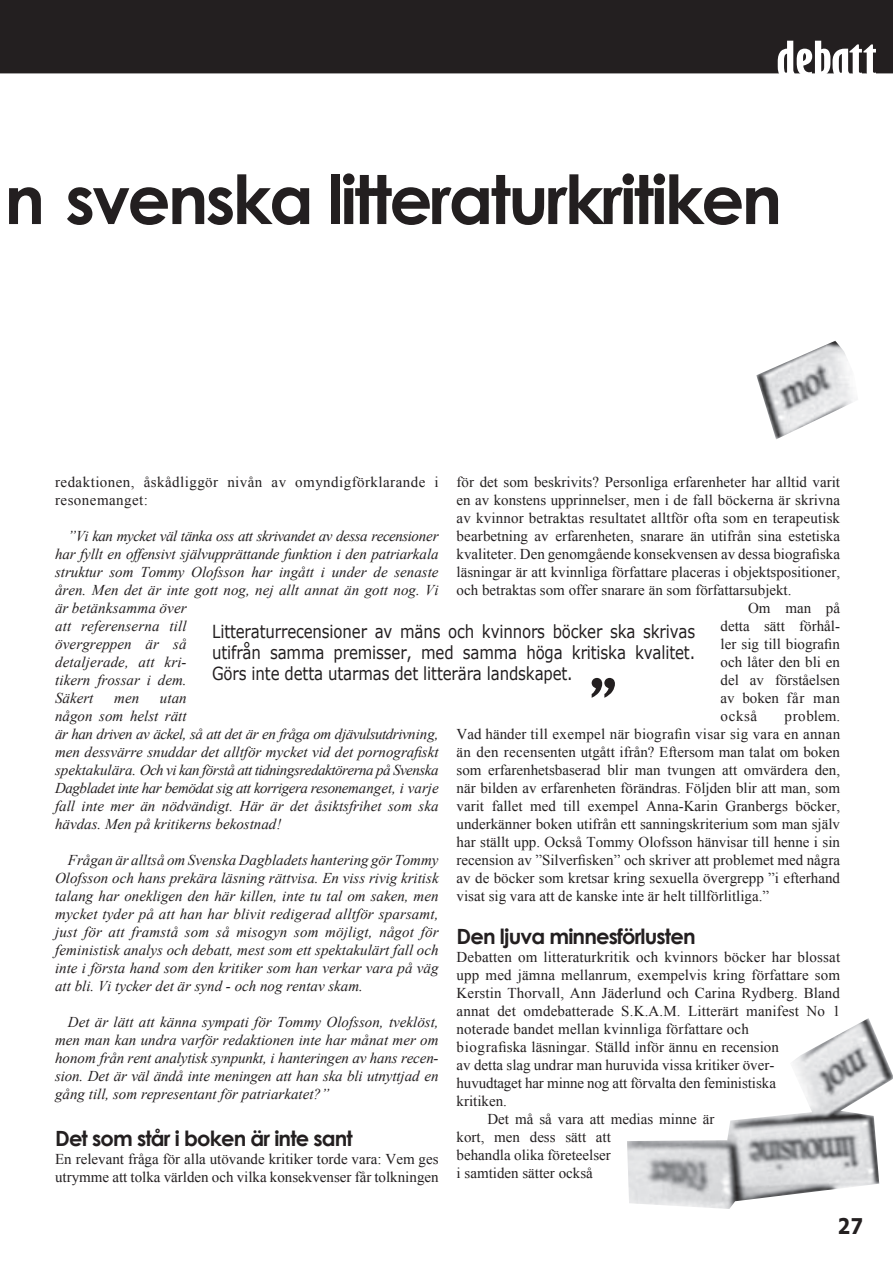
<style>
.page{position:relative;width:893px;height:1263px;background:#fff}
.page>*{position:absolute;margin:0;border:0;box-sizing:border-box;transform-origin:0 0}
.t1{font:700 extra-condensed 87.3px "Gill Sans";color:#231f20}
.t2{font:700 67.5px "Century Gothic";letter-spacing:-.04em;color:#231f20}
.t3{font:700 extra-condensed 45px "Gill Sans";color:#fff;scale:1.5 1}
.t4{font:700 21.6px "Verdana";color:#231f20;scale:.83 1}
.t5{font:700 21px "Century Gothic";letter-spacing:-.04em;color:#231f20}
.t6{font:18px/21px "Verdana";letter-spacing:-.01em;color:#231f20;text-align:justify;scale:.83 1}
.t7{font:15px/18px "Times New Roman";color:#231f20}
.t8{font:italic 15px/18px "Times New Roman";color:#231f20}
.t9{font:15px/18px "Times New Roman";letter-spacing:.03em;color:#231f20}
</style>
<div class="page">
<div style="left:0;top:0;width:893px;height:73px;background:#231f20"></div>
<img style="left:627px;top:1018px;width:266px;height:191px">
<img style="left:756px;top:341px;width:101px;height:98px">
<h3 class="t3" style="left:777px;top:32px;width:68px">debatt</h3>
<h2 class="t2" style="left:5px;top:157px;width:779px">n svenska litteraturkritiken</h2>
<p class="t9" style="left:55px;top:473px;width:385px">redaktionen, åskådliggör nivån av omyndigförklarande i resonemanget:</p>
<p class="t8" style="left:55px;top:527px;width:385px;text-indent:13px">”Vi kan mycket väl tänka oss att skrivandet av dessa recensioner har fyllt en offensivt självupprättande funktion i den patriarkala struktur som Tommy Olofsson har ingått i under de senaste åren. Men det är inte gott nog, nej allt annat än gott nog. Vi är betänksamma över<br>att referenserna till<br>övergreppen är så<br>detaljerade, att kri-<br>tikern frossar i dem.<br>Säkert</p>
<p class="t7" style="left:457px;top:473px;width:385px">för det som beskrivits? Personliga erfarenheter har alltid varit</p>
<p class="t7" style="left:457px;top:491px;width:385px">en av konstens upprinnelser, men i de fall böckerna är skrivna</p>
<p class="t7" style="left:457px;top:509px;width:385px">av kvinnor betraktas resultatet alltför ofta som en terapeutisk</p>
<p class="t7" style="left:457px;top:527px;width:385px">bearbetning av erfarenheten, snarare än utifrån sina estetiska</p>
<p class="t7" style="left:457px;top:545px;width:385px">kvaliteter. Den genomgående konsekvensen av dessa biografiska</p>
<p class="t7" style="left:457px;top:563px;width:385px">läsningar är att kvinnliga författare placeras i objektspositioner,</p>
<p class="t7" style="left:457px;top:581px;width:336px">och betraktas som offer snarare än som författarsubjekt.</p>
<p class="t7" style="left:748px;top:599px;width:93px">Om man på</p>
<p class="t7" style="left:721px;top:617px;width:121px">detta sätt förhål-</p>
<p class="t7" style="left:721px;top:635px;width:121px">ler sig till biografin</p>
<p class="t7" style="left:721px;top:653px;width:121px">och låter den bli en</p>
<p class="t7" style="left:721px;top:671px;width:121px">del av förståelsen</p>
<p class="t7" style="left:721px;top:689px;width:121px">av boken får man</p>
<p class="t7" style="left:721px;top:707px;width:38px">också</p>
<p class="t6" style="left:212px;top:620px;width:583px">Litteraturrecensioner av mäns och kvinnors böcker ska skrivas utifrån samma premisser, med samma höga kritiska kvalitet.<br>Görs inte detta utarmas det litterära landskapet.</p>
<h1 class="t1" style="left:590px;top:662px;width:27px">”</h1>
<p class="t8" style="left:55px;top:689px;width:385px;text-indent:105px">utan<br>någon som helst rätt<br>är han driven av äckel, så att det är en fråga om djävulsutdrivning, men dessvärre snuddar det alltför mycket vid det pornografiskt spektakulära. Och vi kan förstå att tidningsredaktörerna på Svenska Dagbladet inte har bemödat sig att korrigera resonemanget, i varje fall inte mer än nödvändigt. Här är det åsiktsfrihet som ska hävdas. Men på kritikerns bekostnad!</p>
<p class="t8" style="left:55px;top:851px;width:385px;text-align:justify;text-indent:13px">Frågan är alltså om Svenska Dagbladets hantering gör Tommy Olofsson och hans prekära läsning rättvisa. En viss rivig kritisk talang har onekligen den här killen, inte tu tal om saken, men mycket tyder på att han har blivit redigerad alltför sparsamt, just för att framstå som så misogyn som möjligt, något för feministisk analys och debatt, mest som ett spektakulärt fall och inte i första hand som den kritiker som han verkar vara på väg att bli. Vi tycker det är synd - och nog rentav skam.</p>
<p class="t8" style="left:55px;top:1013px;width:385px;text-align:justify;text-indent:13px">Det är lätt att känna sympati för Tommy Olofsson, tveklöst, men man kan undra varför redaktionen inte har månat mer om honom från rent analytisk synpunkt, i hanteringen av hans recen&shy;sion. Det är väl ändå inte meningen att han ska bli utnyttjad en gång till, som representant för patriarkatet?”</p>
<h3 class="t5" style="left:55px;top:1125px;width:299px">Det som står i boken är inte sant</h3>
<p class="t7" style="left:55px;top:1149px;width:385px">En relevant fråga för alla utövande kritiker torde vara: Vem ges utrymme att tolka världen och vilka konsekvenser får tolkningen</p>
<p class="t8" style="left:114px;top:689px;width:26px">men</p>
<p class="t7" style="left:457px;top:707px;width:385px;text-align:justify;text-indent:328px">problem.<br>Vad händer till exempel när biografin visar sig vara en annan än den recensenten utgått ifrån? Eftersom man talat om boken som erfarenhetsbaserad blir man tvungen att omvärdera den, när bilden av erfarenheten förändras. Följden blir att man, som varit fallet med till exempel Anna-Karin Granbergs böcker, underkänner boken utifrån ett sanningskriterium som man själv har ställt upp. Också Tommy Olofsson hänvisar till henne i sin recension av ”Silverfisken” och skriver att problemet med några av de böcker som kretsar kring sexuella övergrepp ”i efterhand visat sig vara att de kanske inte är helt tillförlitliga.”</p>
<h3 class="t5" style="left:457px;top:923px;width:240px">Den ljuva minnesförlusten</h3>
<p class="t7" style="left:457px;top:948px;width:385px">Debatten om litteraturkritik och kvinnors böcker har blossat</p>
<p class="t7" style="left:457px;top:966px;width:385px">upp med jämna mellanrum, exempelvis kring författare som</p>
<p class="t7" style="left:457px;top:984px;width:385px">Kerstin Thorvall, Ann Jäderlund och Carina Rydberg. Bland</p>
<p class="t7" style="left:457px;top:1002px;width:385px">annat det omdebatterade S.K.A.M. Litterärt manifest No 1</p>
<p class="t7" style="left:457px;top:1020px;width:294px">noterade bandet mellan kvinnliga författare och</p>
<p class="t7" style="left:457px;top:1038px;width:324px">biografiska läsningar. Ställd inför ännu en recension</p>
<p class="t7" style="left:457px;top:1056px;width:319px">av detta slag undrar man huruvida vissa kritiker över-</p>
<p class="t7" style="left:457px;top:1074px;width:321px">huvudtaget har minne nog att förvalta den feministiska</p>
<p class="t7" style="left:457px;top:1092px;width:52px">kritiken.</p>
<p class="t7" style="left:487px;top:1110px;width:228px">Det må så vara att medias minne är</p>
<p class="t7" style="left:457px;top:1128px;width:156px">kort, men dess sätt att</p>
<p class="t7" style="left:457px;top:1146px;width:156px">behandla olika företeelser</p>
<p class="t7" style="left:457px;top:1164px;width:138px">i samtiden sätter också</p>
<h3 class="t4" style="left:838px;top:1212px;width:32px">27</h3>
</div>
